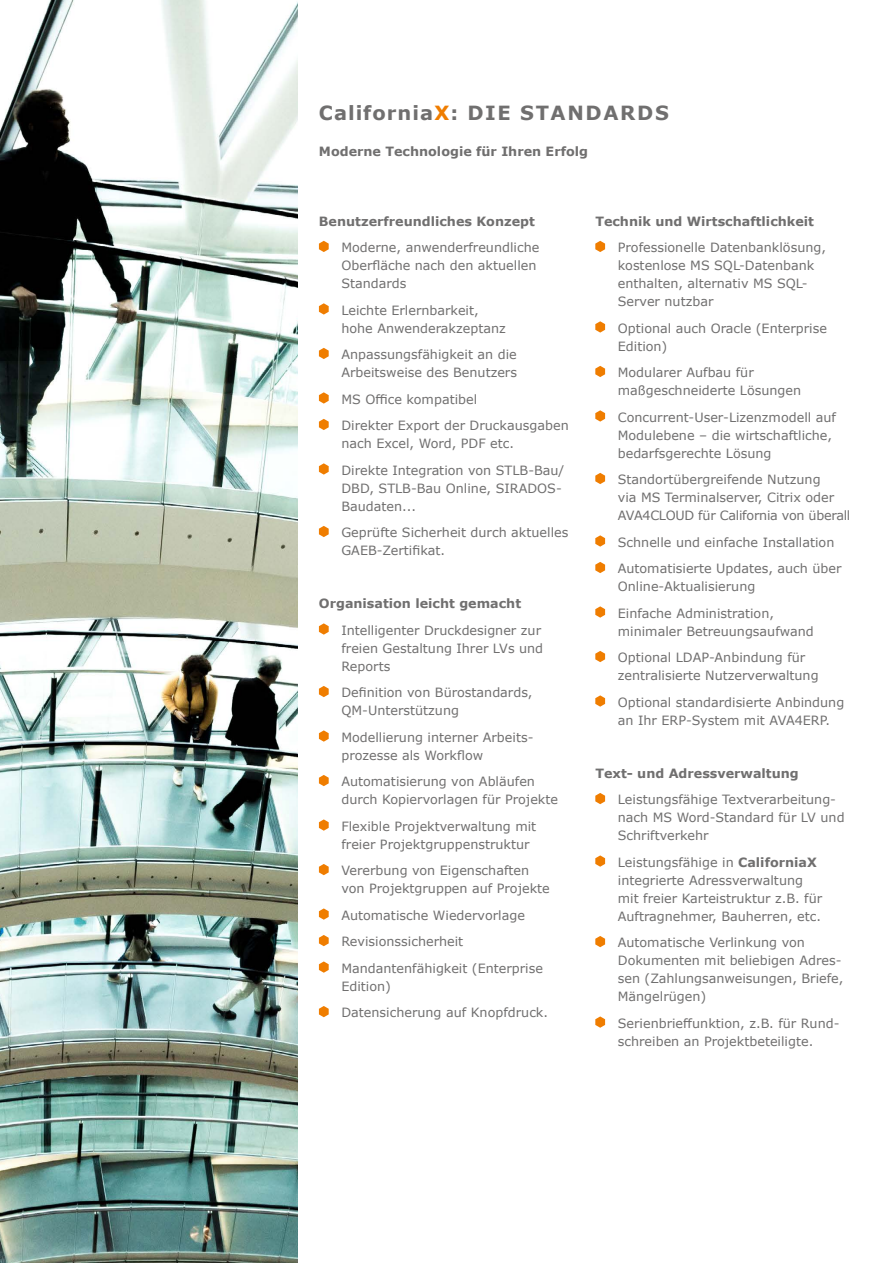
<style>
.page{position:relative;width:893px;height:1263px;background:#fff}
.page>*{position:absolute;margin:0;border:0;box-sizing:border-box;transform-origin:0 0}
.t1{font:700 19.5px "Verdana";letter-spacing:.075em;color:#706f6f}
.t2{font:12.75px/18px "Verdana";color:#706f6f}
.t3{font:700 12.75px "Verdana";color:#706f6f}
.s1{color:#ef7d00}
.s2{font-weight:700}
</style>
<div class="page">
<img style="left:0;top:0;width:298px;height:1263px">
<svg style="left:319px;top:241px;width:10px;height:11px"></svg>
<svg style="left:319px;top:303px;width:10px;height:12px"></svg>
<svg style="left:319px;top:348px;width:10px;height:11px"></svg>
<svg style="left:319px;top:392px;width:10px;height:12px"></svg>
<svg style="left:319px;top:419px;width:10px;height:11px"></svg>
<svg style="left:319px;top:463px;width:10px;height:12px"></svg>
<svg style="left:319px;top:526px;width:10px;height:11px"></svg>
<svg style="left:319px;top:623px;width:10px;height:12px"></svg>
<svg style="left:319px;top:686px;width:10px;height:11px"></svg>
<svg style="left:319px;top:730px;width:10px;height:12px"></svg>
<svg style="left:319px;top:775px;width:10px;height:11px"></svg>
<svg style="left:319px;top:819px;width:10px;height:12px"></svg>
<svg style="left:319px;top:864px;width:10px;height:11px"></svg>
<svg style="left:319px;top:908px;width:10px;height:12px"></svg>
<svg style="left:319px;top:935px;width:10px;height:11px"></svg>
<svg style="left:319px;top:961px;width:10px;height:12px"></svg>
<svg style="left:319px;top:1006px;width:10px;height:11px"></svg>
<svg style="left:595px;top:241px;width:10px;height:11px"></svg>
<svg style="left:595px;top:321px;width:10px;height:12px"></svg>
<svg style="left:595px;top:366px;width:10px;height:11px"></svg>
<svg style="left:595px;top:410px;width:10px;height:12px"></svg>
<svg style="left:595px;top:473px;width:10px;height:11px"></svg>
<svg style="left:595px;top:535px;width:10px;height:12px"></svg>
<svg style="left:595px;top:562px;width:10px;height:11px"></svg>
<svg style="left:595px;top:606px;width:10px;height:12px"></svg>
<svg style="left:595px;top:651px;width:10px;height:11px"></svg>
<svg style="left:595px;top:695px;width:10px;height:12px"></svg>
<svg style="left:595px;top:793px;width:10px;height:11px"></svg>
<svg style="left:595px;top:855px;width:10px;height:12px"></svg>
<svg style="left:595px;top:936px;width:10px;height:11px"></svg>
<svg style="left:595px;top:1016px;width:10px;height:12px"></svg>
<h1 class="t1" style="left:319px;top:99px;width:351px">California<span class="s1">X</span>: DIE STANDARDS</h1>
<p class="t3" style="left:319px;top:143px;width:271px">Moderne Technologie für Ihren Erfolg</p>
<p class="t3" style="left:319px;top:212px;width:217px">Benutzerfreundliches Konzept</p>
<p class="t2" style="left:341px;top:238px;width:199px">Moderne, anwenderfreundliche<br>Oberfläche nach den aktuellen<br>Standards</p>
<p class="t2" style="left:341px;top:301px;width:166px">Leichte Erlernbarkeit, hohe Anwenderakzeptanz</p>
<p class="t2" style="left:341px;top:345px;width:177px">Anpassungsfähigkeit an die<br>Arbeitsweise des Benutzers</p>
<p class="t2" style="left:341px;top:386px;width:229px;line-height:26.5px">MS Office kompatibel<br>Direkter Export der Druckausgaben</p>
<p class="t2" style="left:341px;top:430px;width:224px;line-height:26.5px">nach Excel, Word, PDF etc.<br>Direkte Integration von STLB-Bau/</p>
<p class="t2" style="left:341px;top:479px;width:222px">DBD, STLB-Bau Online, SIRADOS-<br>Baudaten...</p>
<p class="t2" style="left:341px;top:523px;width:228px">Geprüfte Sicherheit durch aktuelles<br>GAEB-Zertifikat.</p>
<p class="t3" style="left:319px;top:594px;width:204px">Organisation leicht gemacht</p>
<p class="t2" style="left:341px;top:621px;width:203px">Intelligenter Druckdesigner zur freien Gestaltung Ihrer LVs und<br>Reports</p>
<p class="t2" style="left:341px;top:683px;width:193px">Definition von Bürostandards,<br>QM-Unterstützung</p>
<p class="t2" style="left:341px;top:728px;width:194px">Modellierung interner Arbeits&shy;prozesse als Workflow</p>
<p class="t2" style="left:341px;top:772px;width:218px">Automatisierung von Abläufen durch Kopiervorlagen für Projekte</p>
<p class="t2" style="left:341px;top:817px;width:196px">Flexible Projektverwaltung mit freier Projektgruppenstruktur</p>
<p class="t2" style="left:341px;top:861px;width:210px">Vererbung von Eigenschaften von Projektgruppen auf Projekte</p>
<p class="t2" style="left:341px;top:902px;width:203px;line-height:26.5px">Automatische Wiedervorlage<br>Revisionssicherheit<br>Mandantenfähigkeit (Enterprise</p>
<p class="t2" style="left:341px;top:973px;width:208px;line-height:26.5px">Edition)<br>Datensicherung auf Knopfdruck.</p>
<p class="t3" style="left:595px;top:212px;width:220px">Technik und Wirtschaftlichkeit</p>
<p class="t2" style="left:618px;top:238px;width:210px">Professionelle Datenbanklösung, kostenlose MS SQL-Datenbank enthalten, alternativ MS SQL-<br>Server nutzbar</p>
<p class="t2" style="left:618px;top:319px;width:211px">Optional auch Oracle (Enterprise<br>Edition)</p>
<p class="t2" style="left:618px;top:363px;width:185px">Modularer Aufbau für maßgeschneiderte Lösungen</p>
<p class="t2" style="left:618px;top:408px;width:220px">Concurrent-User-Lizenzmodell auf<br>Modulebene – die wirtschaftliche, bedarfsgerechte Lösung</p>
<p class="t2" style="left:618px;top:470px;width:234px">Standortübergreifende Nutzung<br>via MS Terminalserver, Citrix oder<br>AVA4CLOUD für California von überall</p>
<p class="t2" style="left:618px;top:529px;width:225px;line-height:26.5px">Schnelle und einfache Installation<br>Automatisierte Updates, auch über</p>
<p class="t2" style="left:618px;top:573px;width:158px;line-height:26.5px">Online-Aktualisierung<br>Einfache Administration,</p>
<p class="t2" style="left:618px;top:618px;width:197px;line-height:26.5px">minimaler Betreuungsaufwand<br>Optional LDAP-Anbindung für</p>
<p class="t2" style="left:618px;top:662px;width:228px;line-height:26.5px">zentralisierte Nutzerverwaltung<br>Optional standardisierte Anbindung</p>
<p class="t2" style="left:618px;top:711px;width:214px">an Ihr ERP-System mit AVA4ERP.</p>
<p class="t3" style="left:595px;top:764px;width:205px">Text- und Adressverwaltung</p>
<p class="t2" style="left:618px;top:790px;width:228px">Leistungsfähige Textverarbeitung&shy;nach MS Word-Standard für LV und<br>Schriftverkehr</p>
<p class="t2" style="left:618px;top:853px;width:206px">Leistungsfähige in <span class="s2">CaliforniaX </span>integrierte Adressverwaltung mit freier Karteistruktur z.B. für Auftragnehmer, Bauherren, etc.</p>
<p class="t2" style="left:618px;top:933px;width:227px">Automatische Verlinkung von<br>Dokumenten mit beliebigen Adres&shy;sen (Zahlungsanweisungen, Briefe,<br>Mängelrügen)</p>
<p class="t2" style="left:618px;top:1014px;width:223px">Serienbrieffunktion, z.B. für Rund&shy;schreiben an Projektbeteiligte.</p>
</div>
